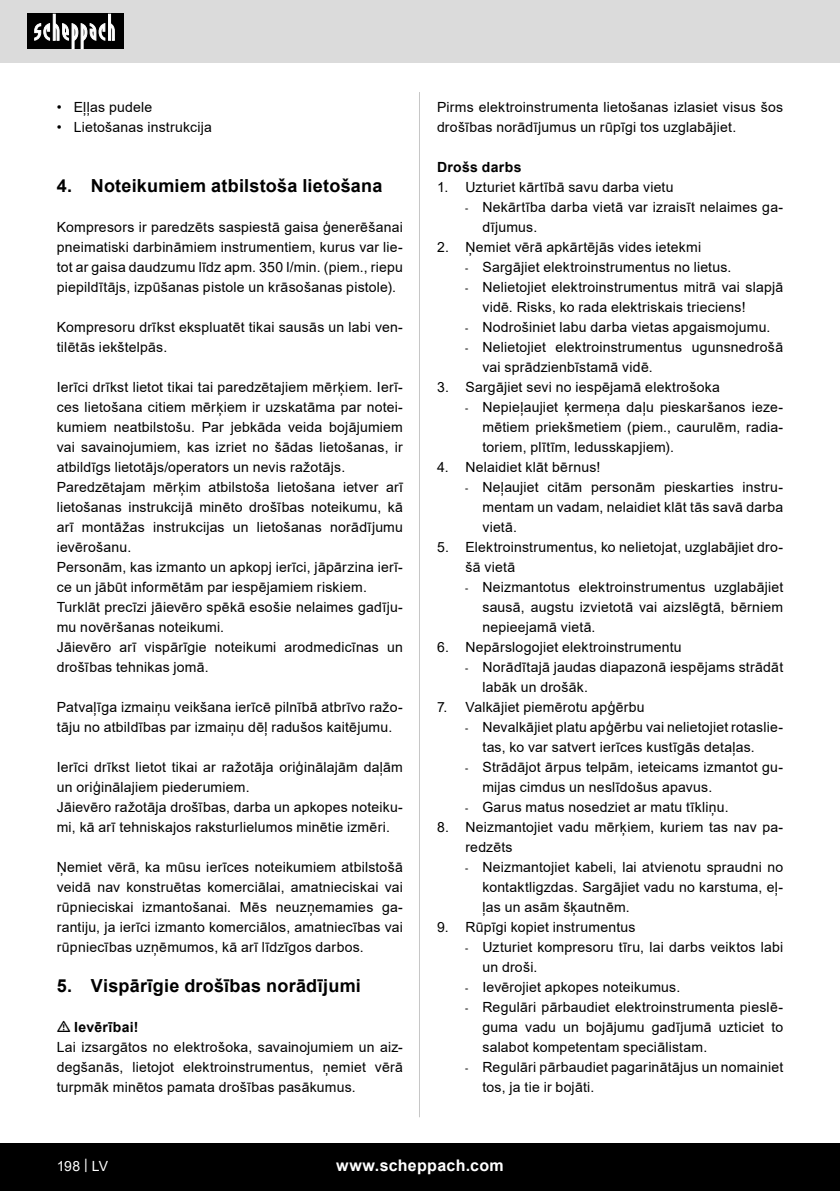
<style>
.page{position:relative;width:840px;height:1191px;background:#fff}
.page>*{position:absolute;margin:0;border:0;box-sizing:border-box;transform-origin:0 0}
.t1{font:700 18px "Arial";letter-spacing:.015em;color:#000}
.t2{font:700 16px "Arial";letter-spacing:.02em;color:#fff}
.Grundtext{font:14px/20px "Arial";letter-spacing:.015em;color:#000}
.Grundtext__Bold{font:700 14px "Arial";letter-spacing:.025em;color:#000}
.t3{font:14px "Arial";color:#fff}
.s1{font-family:"Futura Boo"}
</style>
<div class="page">
<div style="left:0;top:0;width:839px;height:63px;background:#dbdbdb"></div>
<div style="left:0;top:1143px;width:839px;height:48px;background:#000"></div>
<div style="left:27px;top:14px;width:96px;height:35px;background:#000"></div>
<svg style="left:34px;top:14px;width:81px;height:35px"></svg>
<hr style="left:419px;top:92px;width:1px;height:1025px;background:#c7c7c7">
<p class="Grundtext" style="left:57px;top:97px;width:97px">• Eļļas pudele</p>
<p class="Grundtext" style="left:57px;top:117px;width:156px">• Lietošanas instrukcija</p>
<p class="t1" style="left:57px;top:173px;width:327px">4. Noteikumiem atbilstoša lietošana</p>
<p class="Grundtext" style="left:57px;top:217px;width:347px;text-align:justify">Kompresors ir paredzēts saspiestā gaisa ģenerēšanai pneimatiski darbināmiem instrumentiem, kurus var lie&shy;tot ar gaisa daudzumu līdz apm. 350 l/min. (piem., riepu piepildītājs, izpūšanas pistole un krāsošanas pistole).</p>
<p class="Grundtext" style="left:57px;top:317px;width:347px">Kompresoru drīkst ekspluatēt tikai sausās un labi ven&shy;tilētās iekštelpās.</p>
<p class="Grundtext" style="left:57px;top:377px;width:347px;text-align:justify">Ierīci drīkst lietot tikai tai paredzētajiem mērķiem. Ierī&shy;ces lietošana citiem mērķiem ir uzskatāma par notei&shy;kumiem neatbilstošu. Par jebkāda veida bojājumiem vai savainojumiem, kas izriet no šādas lietošanas, ir atbildīgs lietotājs/operators un nevis ražotājs.</p>
<p class="Grundtext" style="left:57px;top:477px;width:347px;text-align:justify">Paredzētajam mērķim atbilstoša lietošana ietver arī lietošanas instrukcijā minēto drošības noteikumu, kā arī montāžas instrukcijas un lietošanas norādījumu ievērošanu.</p>
<p class="Grundtext" style="left:57px;top:557px;width:347px">Personām, kas izmanto un apkopj ierīci, jāpārzina ierī&shy;ce un jābūt informētām par iespējamiem riskiem.</p>
<p class="Grundtext" style="left:57px;top:597px;width:347px">Turklāt precīzi jāievēro spēkā esošie nelaimes gadīju&shy;mu novēršanas noteikumi.</p>
<p class="Grundtext" style="left:57px;top:637px;width:347px">Jāievēro arī vispārīgie noteikumi arodmedicīnas un drošības tehnikas jomā.</p>
<p class="Grundtext" style="left:57px;top:697px;width:347px">Patvaļīga izmaiņu veikšana ierīcē pilnībā atbrīvo ražo&shy;tāju no atbildības par izmaiņu dēļ radušos kaitējumu.</p>
<p class="Grundtext" style="left:57px;top:757px;width:347px">Ierīci drīkst lietot tikai ar ražotāja oriģinālajām daļām un oriģinālajiem piederumiem.</p>
<p class="Grundtext" style="left:57px;top:797px;width:347px">Jāievēro ražotāja drošības, darba un apkopes noteiku&shy;mi, kā arī tehniskajos raksturlielumos minētie izmēri.</p>
<p class="Grundtext" style="left:57px;top:857px;width:347px;text-align:justify">Ņemiet vērā, ka mūsu ierīces noteikumiem atbilstošā veidā nav konstruētas komerciālai, amatnieciskai vai rūpnieciskai izmantošanai. Mēs neuzņemamies ga&shy;rantiju, ja ierīci izmanto komerciālos, amatniecības vai rūpniecības uzņēmumos, kā arī līdzīgos darbos.</p>
<p class="t1" style="left:57px;top:973px;width:305px">5. Vispārīgie drošības norādījumi</p>
<p class="Grundtext__Bold" style="left:74px;top:1017px;width:66px">Ievērībai!</p>
<p class="Grundtext" style="left:57px;top:1037px;width:347px;text-align:justify">Lai izsargātos no elektrošoka, savainojumiem un aiz&shy;degšanās, lietojot elektroinstrumentus, ņemiet vērā turpmāk minētos pamata drošības pasākumus.</p>
<p class="Grundtext" style="left:437px;top:97px;width:347px">Pirms elektroinstrumenta lietošanas izlasiet visus šos drošības norādījumus un rūpīgi tos uzglabājiet.</p>
<p class="Grundtext__Bold" style="left:437px;top:157px;width:86px">Drošs darbs</p>
<p class="Grundtext" style="left:437px;top:177px;width:238px">1. Uzturiet kārtībā savu darba vietu</p>
<p class="Grundtext" style="left:482px;top:197px;width:302px;text-indent:-17px"><span class="s1">-</span> Nekārtība darba vietā var izraisīt nelaimes ga&shy;dījumus.</p>
<p class="Grundtext" style="left:437px;top:237px;width:265px">2. Ņemiet vērā apkārtējās vides ietekmi</p>
<p class="Grundtext" style="left:465px;top:257px;width:267px"><span class="s1">-</span> Sargājiet elektroinstrumentus no lietus.</p>
<p class="Grundtext" style="left:482px;top:277px;width:302px;text-indent:-17px"><span class="s1">-</span> Nelietojiet elektroinstrumentus mitrā vai slapjā vidē. Risks, ko rada elektriskais trieciens!</p>
<p class="Grundtext" style="left:465px;top:317px;width:306px"><span class="s1">-</span> Nodrošiniet labu darba vietas apgaismojumu.</p>
<p class="Grundtext" style="left:482px;top:337px;width:302px;text-indent:-17px"><span class="s1">-</span> Nelietojiet elektroinstrumentus ugunsnedrošā vai sprādzienbīstamā vidē.</p>
<p class="Grundtext" style="left:437px;top:377px;width:284px">3. Sargājiet sevi no iespējamā elektrošoka</p>
<p class="Grundtext" style="left:482px;top:397px;width:302px;text-align:justify;text-indent:-17px"><span class="s1">-</span> Nepieļaujiet ķermeņa daļu pieskaršanos ieze&shy;mētiem priekšmetiem (piem., caurulēm, radia&shy;toriem, plītīm, ledusskapjiem).</p>
<p class="Grundtext" style="left:437px;top:457px;width:165px">4. Nelaidiet klāt bērnus!</p>
<p class="Grundtext" style="left:482px;top:477px;width:302px;text-align:justify;text-indent:-17px"><span class="s1">-</span> Neļaujiet citām personām pieskarties instru&shy;mentam un vadam, nelaidiet klāt tās savā darba vietā.</p>
<p class="Grundtext" style="left:465px;top:537px;width:319px;text-indent:-28px">5. Elektroinstrumentus, ko nelietojat, uzglabājiet dro&shy;šā vietā</p>
<p class="Grundtext" style="left:482px;top:577px;width:302px;text-align:justify;text-indent:-17px"><span class="s1">-</span> Neizmantotus elektroinstrumentus uzglabājiet sausā, augstu izvietotā vai aizslēgtā, bērniem nepieejamā vietā.</p>
<p class="Grundtext" style="left:437px;top:637px;width:246px">6. Nepārslogojiet elektroinstrumentu</p>
<p class="Grundtext" style="left:482px;top:657px;width:302px;text-indent:-17px"><span class="s1">-</span> Norādītajā jaudas diapazonā iespējams strādāt labāk un drošāk.</p>
<p class="Grundtext" style="left:437px;top:697px;width:209px">7. Valkājiet piemērotu apģērbu</p>
<p class="Grundtext" style="left:482px;top:717px;width:302px;text-indent:-17px"><span class="s1">-</span> Nevalkājiet platu apģērbu vai nelietojiet rotaslie&shy;tas, ko var satvert ierīces kustīgās detaļas.</p>
<p class="Grundtext" style="left:482px;top:757px;width:302px;text-indent:-17px"><span class="s1">-</span> Strādājot ārpus telpām, ieteicams izmantot gu&shy;mijas cimdus un neslīdošus apavus.</p>
<p class="Grundtext" style="left:465px;top:797px;width:264px"><span class="s1">-</span> Garus matus nosedziet ar matu tīkliņu.</p>
<p class="Grundtext" style="left:465px;top:817px;width:319px;text-indent:-28px">8. Neizmantojiet vadu mērķiem, kuriem tas nav pa&shy;redzēts</p>
<p class="Grundtext" style="left:482px;top:857px;width:302px;text-align:justify;text-indent:-17px"><span class="s1">-</span> Neizmantojiet kabeli, lai atvienotu spraudni no kontaktligzdas. Sargājiet vadu no karstuma, eļ&shy;ļas un asām šķautnēm.</p>
<p class="Grundtext" style="left:437px;top:917px;width:200px">9. Rūpīgi kopiet instrumentus</p>
<p class="Grundtext" style="left:482px;top:937px;width:302px;text-indent:-17px"><span class="s1">-</span> Uzturiet kompresoru tīru, lai darbs veiktos labi un droši.</p>
<p class="Grundtext" style="left:465px;top:977px;width:216px"><span class="s1">-</span> Ievērojiet apkopes noteikumus.</p>
<p class="Grundtext" style="left:482px;top:997px;width:302px;text-align:justify;text-indent:-17px"><span class="s1">-</span> Regulāri pārbaudiet elektroinstrumenta pieslē&shy;guma vadu un bojājumu gadījumā uzticiet to salabot kompetentam speciālistam.</p>
<p class="Grundtext" style="left:482px;top:1057px;width:302px;text-indent:-17px"><span class="s1">-</span> Regulāri pārbaudiet pagarinātājus un nomainiet tos, ja tie ir bojāti.</p>
<p class="t3" style="left:57px;top:1156px;width:53px">198 | LV</p>
<p class="t2" style="left:336px;top:1154px;width:169px">www.scheppach.com</p>
</div>
